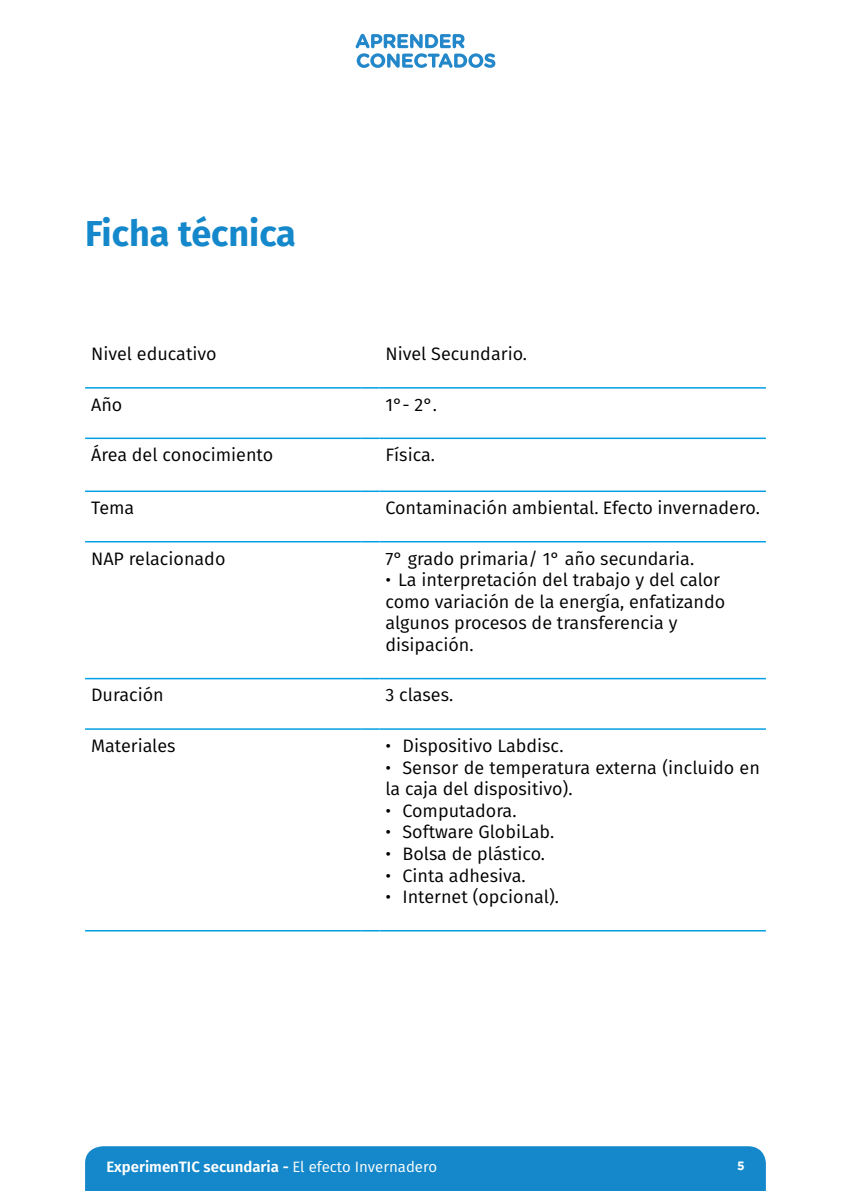
<style>
.page{position:relative;width:851px;height:1191px;background:#fff}
.page>*{position:absolute;margin:0;border:0;box-sizing:border-box;transform-origin:0 0}
.t1{font:700 36px "Fira Sans";color:#1488ca}
.t2{font:18px/21.6px "Fira Sans";color:#000}
.t3{font:600 15px "Fira Sans";color:#fff}
.t4{font:700 12px "Gotham";color:#fff}
.s1{font-weight:400}
</style>
<div class="page">
<div style="left:85px;top:1146px;width:680px;height:45px;background:#1488ca"></div>
<hr style="left:85px;top:387px;width:276px;height:1px;background:#009fe3">
<hr style="left:85px;top:437px;width:276px;height:2px;background:#009fe3">
<hr style="left:85px;top:490px;width:276px;height:2px;background:#009fe3">
<hr style="left:85px;top:541px;width:276px;height:1px;background:#009fe3">
<hr style="left:85px;top:678px;width:276px;height:1px;background:#009fe3">
<hr style="left:85px;top:728px;width:276px;height:2px;background:#009fe3">
<hr style="left:85px;top:930px;width:276px;height:1px;background:#009fe3">
<hr style="left:379px;top:387px;width:386px;height:1px;background:#009fe3">
<hr style="left:379px;top:437px;width:386px;height:2px;background:#009fe3">
<hr style="left:379px;top:490px;width:386px;height:2px;background:#009fe3">
<hr style="left:379px;top:541px;width:386px;height:1px;background:#009fe3">
<hr style="left:379px;top:678px;width:386px;height:1px;background:#009fe3">
<hr style="left:379px;top:728px;width:386px;height:2px;background:#009fe3">
<hr style="left:379px;top:930px;width:386px;height:1px;background:#009fe3">
<svg style="left:361px;top:387px;width:18px;height:1px"></svg>
<svg style="left:361px;top:437px;width:18px;height:2px"></svg>
<svg style="left:361px;top:490px;width:18px;height:2px"></svg>
<svg style="left:361px;top:541px;width:18px;height:1px"></svg>
<svg style="left:361px;top:678px;width:18px;height:1px"></svg>
<svg style="left:361px;top:728px;width:18px;height:2px"></svg>
<svg style="left:361px;top:930px;width:18px;height:1px"></svg>
<svg style="left:355px;top:34px;width:140px;height:34px"></svg>
<h1 class="t1" style="left:85px;top:203px;width:212px">Ficha técnica</h1>
<p class="t2" style="left:91px;top:343px;width:127px">Nivel educativo</p>
<p class="t2" style="left:385px;top:343px;width:143px">Nivel Secundario.</p>
<p class="t2" style="left:91px;top:393px;width:33px">Año</p>
<p class="t2" style="left:385px;top:393px;width:53px">1°- 2°.</p>
<p class="t2" style="left:91px;top:444px;width:183px">Área del conocimiento</p>
<p class="t2" style="left:385px;top:444px;width:51px">Física.</p>
<p class="t2" style="left:91px;top:496px;width:45px">Tema</p>
<p class="t2" style="left:385px;top:496px;width:376px">Contaminación ambiental. Efecto invernadero.</p>
<p class="t2" style="left:91px;top:547px;width:136px">NAP relacionado</p>
<p class="t2" style="left:385px;top:547px;width:310px">7° grado primaria/ 1° año secundaria.</p>
<p class="t2" style="left:385px;top:568px;width:341px">• La interpretación del trabajo y del calor como variación de la energía, enfatizando algunos procesos de transferencia y disipación.</p>
<p class="t2" style="left:91px;top:684px;width:74px">Duración</p>
<p class="t2" style="left:385px;top:684px;width:69px">3 clases.</p>
<p class="t2" style="left:91px;top:734px;width:86px">Materiales</p>
<p class="t2" style="left:385px;top:734px;width:180px">• Dispositivo Labdisc.</p>
<p class="t2" style="left:385px;top:756px;width:376px">• Sensor de temperatura externa (incluido en la caja del dispositivo).</p>
<p class="t2" style="left:385px;top:799px;width:133px">• Computadora.</p>
<p class="t2" style="left:385px;top:821px;width:170px">• Software GlobiLab.</p>
<p class="t2" style="left:385px;top:842px;width:161px">• Bolsa de plástico.</p>
<p class="t2" style="left:385px;top:864px;width:142px">• Cinta adhesiva.</p>
<p class="t2" style="left:385px;top:885px;width:175px">• Internet (opcional).</p>
<p class="t3" style="left:106px;top:1155px;width:332px">ExperimenTIC secundaria - <span class="s1">El efecto Invernadero</span></p>
<p class="t4" style="left:737px;top:1158px;width:9px">5</p>
</div>
